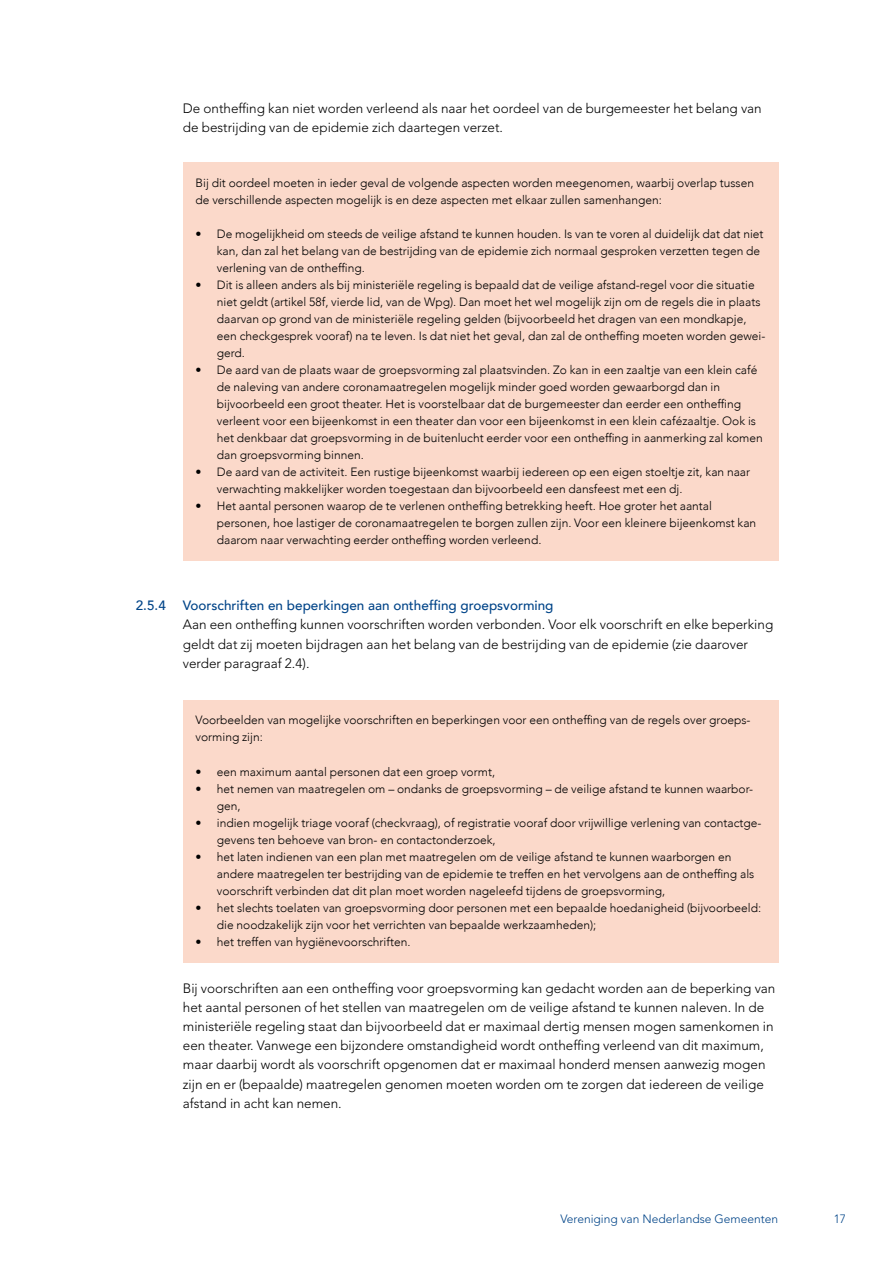
<style>
.page{position:relative;width:893px;height:1263px;background:#fff}
.page>*{position:absolute;margin:0;border:0;box-sizing:border-box;transform-origin:0 0}
.t1{font:300 13.5px/19.2px "Avenir LT Std";color:#000}
.t2{font:500 13.5px "Avenir";color:#048}
.t3{font:300 12px/17px "Avenir";color:#000}
.t4{font:300 12px "Avenir LT Std";color:#048}
</style>
<div class="page">
<div style="left:183px;top:162px;width:595px;height:399px;background:#fbd9ca"></div>
<div style="left:183px;top:700px;width:595px;height:262px;background:#fbd9ca"></div>
<p class="t1" style="left:183px;top:98px;width:580px">De ontheffing kan niet worden verleend als naar het oordeel van de burgemeester het belang van de bestrijding van de epidemie zich daartegen verzet.</p>
<p class="t3" style="left:196px;top:174px;width:560px">Bij dit oordeel moeten in ieder geval de volgende aspecten worden meegenomen, waarbij overlap tussen de verschillende aspecten mogelijk is en deze aspecten met elkaar zullen samenhangen:</p>
<p class="t3" style="left:217px;top:225px;width:548px;text-indent:-21px">• De mogelijkheid om steeds de veilige afstand te kunnen houden. Is van te voren al duidelijk dat dat niet kan, dan zal het belang van de bestrijding van de epidemie zich normaal gesproken verzetten tegen de verlening van de ontheffing.</p>
<p class="t3" style="left:217px;top:276px;width:550px;text-indent:-21px">• Dit is alleen anders als bij ministeriële regeling is bepaald dat de veilige afstand-regel voor die situatie niet geldt (artikel 58f, vierde lid, van de Wpg). Dan moet het wel mogelijk zijn om de regels die in plaats daarvan op grond van de ministeriële regeling gelden (bijvoorbeeld het dragen van een mondkapje, een checkgesprek vooraf) na te leven. Is dat niet het geval, dan zal de ontheffing moeten worden gewei&shy;gerd.</p>
<p class="t3" style="left:217px;top:361px;width:547px;text-indent:-21px">• De aard van de plaats waar de groepsvorming zal plaatsvinden. Zo kan in een zaaltje van een klein café de naleving van andere coronamaatregelen mogelijk minder goed worden gewaarborgd dan in bijvoorbeeld een groot theater. Het is voorstelbaar dat de burgemeester dan eerder een ontheffing verleent voor een bijeenkomst in een theater dan voor een bijeenkomst in een klein cafézaaltje. Ook is het denkbaar dat groepsvorming in de buitenlucht eerder voor een ontheffing in aanmerking zal komen dan groepsvorming binnen.</p>
<p class="t3" style="left:217px;top:463px;width:535px;text-indent:-21px">• De aard van de activiteit. Een rustige bijeenkomst waarbij iedereen op een eigen stoeltje zit, kan naar verwachting makkelijker worden toegestaan dan bijvoorbeeld een dansfeest met een dj.</p>
<p class="t3" style="left:217px;top:497px;width:541px;text-indent:-21px">• Het aantal personen waarop de te verlenen ontheffing betrekking heeft. Hoe groter het aantal personen, hoe lastiger de coronamaatregelen te borgen zullen zijn. Voor een kleinere bijeenkomst kan daarom naar verwachting eerder ontheffing worden verleend.</p>
<p class="t2" style="left:136px;top:594px;width:32px">2.5.4</p>
<p class="t2" style="left:183px;top:594px;width:372px">Voorschriften en beperkingen aan ontheffing groepsvorming</p>
<p class="t1" style="left:183px;top:615px;width:592px">Aan een ontheffing kunnen voorschriften worden verbonden. Voor elk voorschrift en elke beperking geldt dat zij moeten bijdragen aan het belang van de bestrijding van de epidemie (zie daarover verder paragraaf 2.4).</p>
<p class="t3" style="left:196px;top:712px;width:556px">Voorbeelden van mogelijke voorschriften en beperkingen voor een ontheffing van de regels over groeps&shy;vorming zijn:</p>
<p class="t3" style="left:196px;top:763px;width:301px">• een maximum aantal personen dat een groep vormt,</p>
<p class="t3" style="left:217px;top:780px;width:538px;text-indent:-21px">• het nemen van maatregelen om – ondanks de groepsvorming – de veilige afstand te kunnen waarbor&shy;gen,</p>
<p class="t3" style="left:217px;top:814px;width:546px;text-indent:-21px">• indien mogelijk triage vooraf (checkvraag), of registratie vooraf door vrijwillige verlening van contactge&shy;gevens ten behoeve van bron- en contactonderzoek,</p>
<p class="t3" style="left:217px;top:848px;width:539px;text-indent:-21px">• het laten indienen van een plan met maatregelen om de veilige afstand te kunnen waarborgen en andere maatregelen ter bestrijding van de epidemie te treffen en het vervolgens aan de ontheffing als voorschrift verbinden dat dit plan moet worden nageleefd tijdens de groepsvorming,</p>
<p class="t3" style="left:217px;top:899px;width:546px;text-indent:-21px">• het slechts toelaten van groepsvorming door personen met een bepaalde hoedanigheid (bijvoorbeeld: die noodzakelijk zijn voor het verrichten van bepaalde werkzaamheden);</p>
<p class="t3" style="left:196px;top:933px;width:216px">• het treffen van hygiënevoorschriften.</p>
<p class="t1" style="left:183px;top:979px;width:594px">Bij voorschriften aan een ontheffing voor groepsvorming kan gedacht worden aan de beperking van het aantal personen of het stellen van maatregelen om de veilige afstand te kunnen naleven. In de ministeriële regeling staat dan bijvoorbeeld dat er maximaal dertig mensen mogen samenkomen in een theater. Vanwege een bijzondere omstandigheid wordt ontheffing verleend van dit maximum, maar daarbij wordt als voorschrift opgenomen dat er maximaal honderd mensen aanwezig mogen zijn en er (bepaalde) maatregelen genomen moeten worden om te zorgen dat iedereen de veilige afstand in acht kan nemen.</p>
<p class="t4" style="left:560px;top:1211px;width:219px">Vereniging van Nederlandse Gemeenten</p>
<p class="t4" style="left:834px;top:1211px;width:14px">17</p>
</div>
